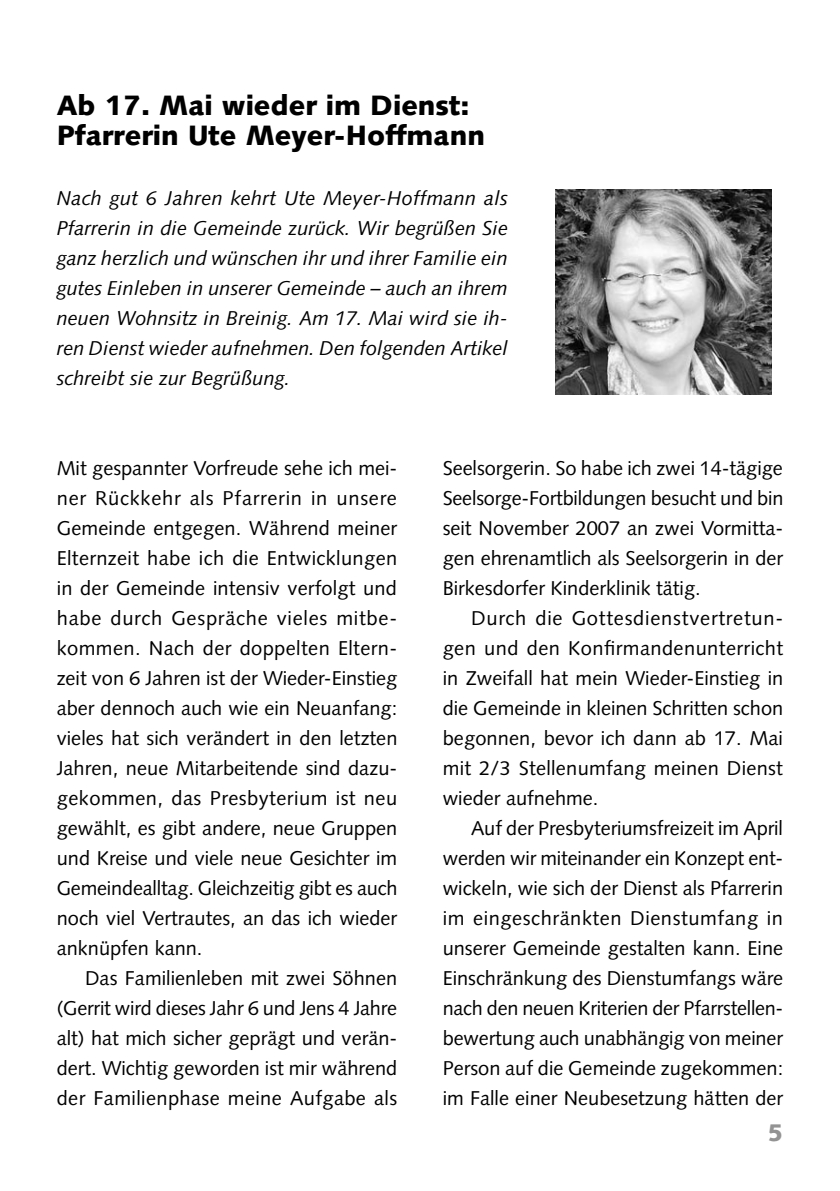
<style>
.page{position:relative;width:840px;height:1191px;background:#fff}
.page>*{position:absolute;margin:0;border:0;box-sizing:border-box;transform-origin:0 0}
.t1{font:900 28px/30px "Syntax LT";color:#000}
.t2{font:900 24px "Syntax LT";color:#939393}
.t3{font:20px/30px "Syntax LT";color:#000;text-align:justify}
.t4{font:italic 20px/30px "Syntax LT";color:#000;text-align:justify}
</style>
<div class="page">
<img style="left:555px;top:189px;width:216px;height:205px">
<h1 class="t1" style="left:57px;top:90px;width:429px">Ab 17. Mai wieder im Dienst:<br>Pfarrerin Ute Meyer-Hoffmann</h1>
<p class="t4" style="left:57px;top:183px;width:452px">Nach gut 6 Jahren kehrt Ute Meyer-Hoffmann als Pfarrerin in die Gemeinde zurück. Wir begrüßen Sie ganz herzlich und wünschen ihr und ihrer Familie ein gutes Einleben in unserer Gemeinde – auch an ihrem neuen Wohnsitz in Breinig. Am 17. Mai wird sie ih&shy;ren Dienst wieder aufnehmen. Den folgenden Artikel schreibt sie zur Begrüßung.</p>
<p class="t3" style="left:57px;top:453px;width:342px">Mit gespannter Vorfreude sehe ich mei&shy;ner Rückkehr als Pfarrerin in unsere Gemeinde entgegen. Während meiner Elternzeit habe ich die Entwicklungen in der Gemeinde intensiv verfolgt und habe durch Gespräche vieles mitbe&shy;kommen. Nach der doppelten Eltern&shy;zeit von 6 Jahren ist der Wieder-Einstieg aber dennoch auch wie ein Neuanfang: vieles hat sich verändert in den letzten Jahren, neue Mitarbeitende sind dazu&shy;gekommen, das Presbyterium ist neu gewählt, es gibt andere, neue Gruppen und Kreise und viele neue Gesichter im Gemeindealltag. Gleichzeitig gibt es auch noch viel Vertrautes, an das ich wieder anknüpfen kann.</p>
<p class="t3" style="left:57px;top:963px;width:342px;text-indent:28px">Das Familienleben mit zwei Söhnen (Gerrit wird dieses Jahr 6 und Jens 4 Jahre alt) hat mich sicher geprägt und verän&shy;dert. Wichtig geworden ist mir während der Familienphase meine Aufgabe als</p>
<p class="t3" style="left:442px;top:453px;width:342px">Seelsorgerin. So habe ich zwei 14-tägige Seelsorge-Fortbildungen besucht und bin seit November 2007 an zwei Vormitta&shy;gen ehrenamtlich als Seelsorgerin in der Birkesdorfer Kinderklinik tätig.</p>
<p class="t3" style="left:442px;top:603px;width:342px;text-indent:28px">Durch die Gottesdienstvertretun&shy;gen und den Konfirmandenunterricht in Zweifall hat mein Wieder-Einstieg in die Gemeinde in kleinen Schritten schon begonnen, bevor ich dann ab 17. Mai mit 2/3 Stellenumfang meinen Dienst wieder aufnehme.</p>
<p class="t3" style="left:442px;top:813px;width:342px;text-indent:28px">Auf der Presbyteriumsfreizeit im April werden wir miteinander ein Konzept ent&shy;wickeln, wie sich der Dienst als Pfarrerin im eingeschränkten Dienstumfang in unserer Gemeinde gestalten kann. Eine Einschränkung des Dienstumfangs wäre nach den neuen Kriterien der Pfarrstellen&shy;bewertung auch unabhängig von meiner Person auf die Gemeinde zugekommen: im Falle einer Neubesetzung hätten der</p>
<p class="t2" style="left:767px;top:1118px;width:17px">5</p>
</div>
